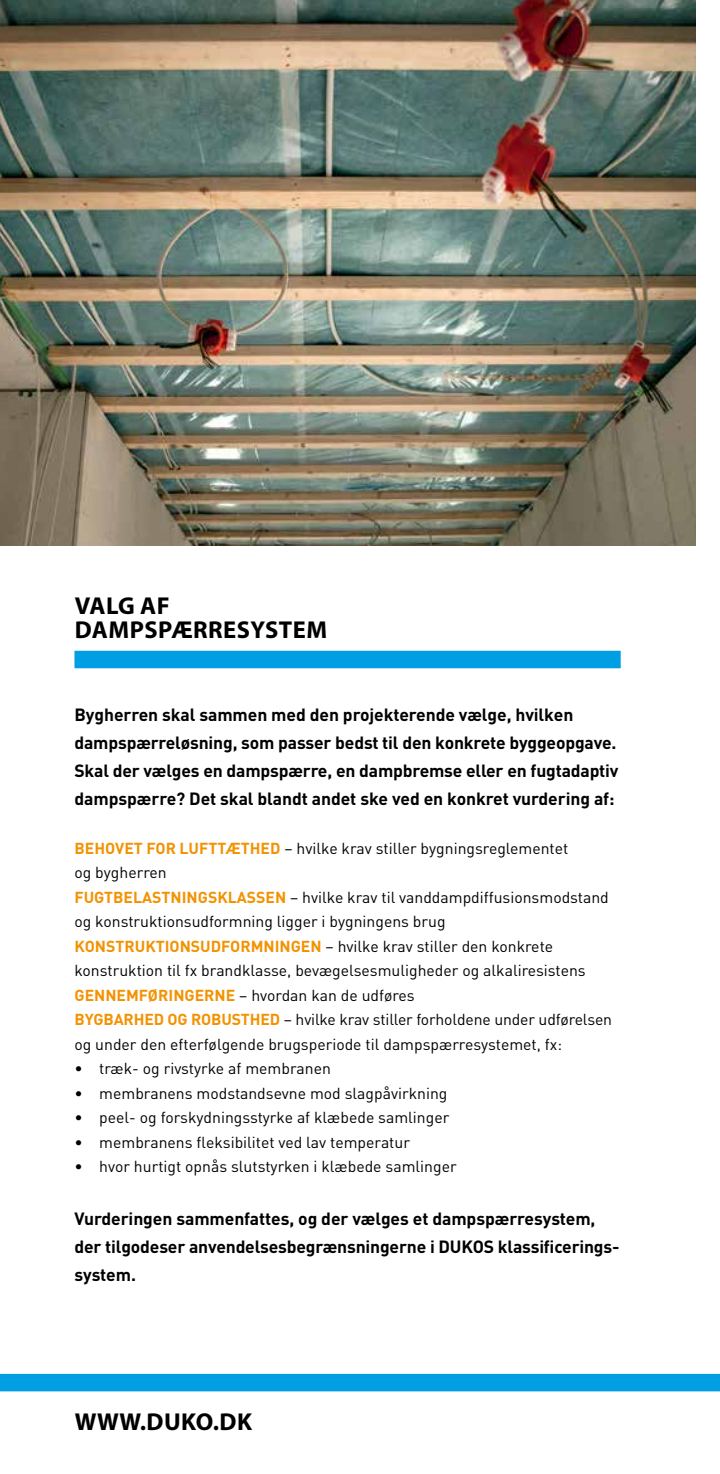
<style>
.page{position:relative;width:720px;height:1474px;background:#fff}
.page>*{position:absolute;margin:0;border:0;box-sizing:border-box;transform-origin:0 0}
.t1{font:700 24.5px/24.5px "Myriad Pro";letter-spacing:.02em;color:#000}
.t2{font:700 17.5px/28px "DIN";letter-spacing:-.01em;color:#000}
.t3{font:15.75px/24.5px "DIN";color:#000}
.t4{font:700 15.75px "DIN";color:#f39200}
.s1{font-weight:700;color:#f39200}
</style>
<div class="page">
<div style="left:0;top:1373px;width:719px;height:18px;background:#009fe3"></div>
<img style="left:0;top:0;width:694px;height:546px">
<div style="left:74px;top:650px;width:546px;height:18px;background:#009fe3"></div>
<h1 class="t1" style="left:75px;top:592px;width:254px">VALG AF<br>DAMPSPÆRRESYSTEM</h1>
<p class="t2" style="left:74px;top:699px;width:545px">Bygherren skal sammen med den projekterende vælge, hvilken dampspærreløsning, som passer bedst til den konkrete byggeopgave.<br>Skal der vælges en dampspærre, en dampbremse eller en fugtadaptiv dampspærre? Det skal blandt andet ske ved en konkret vurdering af:</p>
<p class="t3" style="left:74px;top:835px;width:535px"><span class="s1">behovet for lufttæthed</span> – hvilke krav stiller bygningsreglementet<br>og bygherren<br><span class="s1">fugtbelastningsklassen</span> – hvilke krav til vanddampdiffusionsmodstand og konstruktionsudformning ligger i bygningens brug</p>
<p class="t4" style="left:74px;top:935px;width:128px">ko nstruktionsud</p>
<p class="t3" style="left:74px;top:933px;width:539px;text-indent:147px"><span class="s1">formningen</span> – hvilke krav stiller den konkrete konstruktion til fx brandklasse, bevægelsesmuligheder og alkaliresistens <span class="s1">gennemføringerne</span> – hvordan kan de udføres<br><span class="s1">bygbarhed og robusthed</span> – hvilke krav stiller forholdene under udførelsen og under den efterfølgende brugsperiode til dampspærresystemet, fx:</p>
<p class="t3" style="left:74px;top:1056px;width:258px">• træk- og rivstyrke af membranen</p>
<p class="t3" style="left:74px;top:1080px;width:374px">• membranens modstandsevne mod slagpåvirkning</p>
<p class="t3" style="left:74px;top:1105px;width:376px">• peel- og forskydningsstyrke af klæbede samlinger</p>
<p class="t3" style="left:74px;top:1129px;width:337px">• membranens fleksibilitet ved lav temperatur</p>
<p class="t3" style="left:74px;top:1154px;width:383px">• hvor hurtigt opnås slutstyrken i klæbede samlinger</p>
<p class="t2" style="left:74px;top:1203px;width:546px">Vurderingen sammenfattes, og der vælges et dampspærresystem, der tilgodeser anvendelsesbegrænsningerne i DUKOS klassificerings&shy;system.</p>
<h1 class="t1" style="left:75px;top:1408px;width:179px">WWW.DUKO.DK</h1>
</div>
